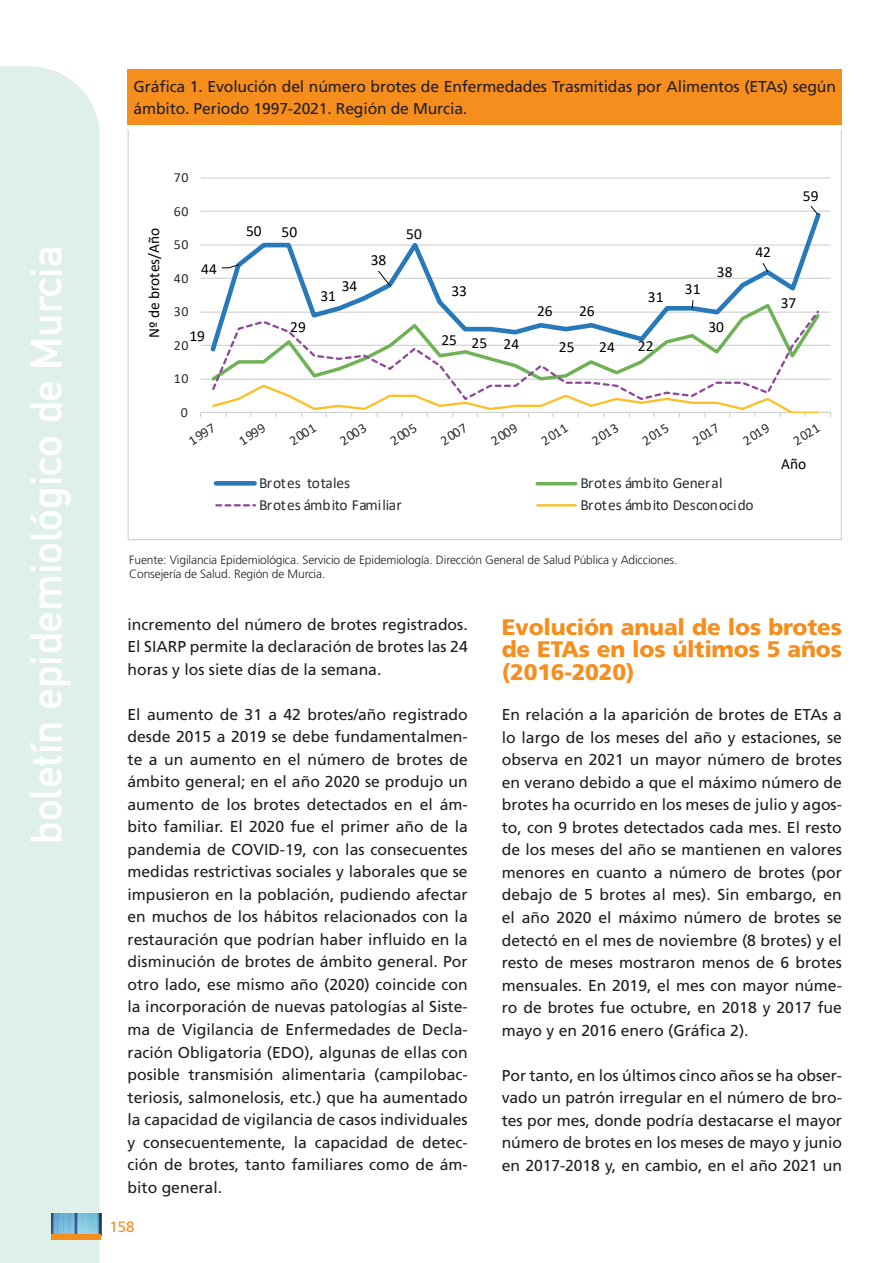
<style>
.page{position:relative;width:893px;height:1263px;background:#fff}
.page>*{position:absolute;margin:0;border:0;box-sizing:border-box;transform-origin:0 0}
.t1{font:43.5px "DIN Mittelschrift Std";color:#fff}
.t2{font:900 22.5px/22.5px "Frutiger LT Std";letter-spacing:-.01em;color:#f68e1e;text-align:justify}
.t3{font:15.75px/22.5px "Frutiger LT Std";letter-spacing:-.005em;color:#231f20;text-align:justify}
.t4{font:15.45px "Calibri";color:#000001}
.t5{font:15.45px "Calibri";color:#292d2f}
.t6{font:15.45px "Calibri";letter-spacing:-.02em;color:#292d2f}
.t7{font:15px "Frutiger LT Std";color:#f68e1e}
.t8{font:13.95px "Calibri";letter-spacing:.05em;color:#292d2f}
.t9{font:300 12px/13.5px "Frutiger LT Std";letter-spacing:-.01em;color:#231f20}
</style>
<div class="page">
<div style="left:0;top:66px;width:100px;height:1197px;background:#dff0eb"></div>
<img style="left:51px;top:1213px;width:50px;height:21px">
<div style="left:51px;top:1234px;width:50px;height:5px;background:#f68e1e"></div>
<div style="left:128px;top:70px;width:714px;height:55px;background:#f68e1e"></div>
<svg style="left:128px;top:130px;width:714px;height:410px"></svg>
<h1 class="t1" style="left:21px;top:844px;width:600px;rotate:-90deg">boletín epidemiológico de Murcia</h1>
<p class="t3" style="left:134px;top:75px;width:704px">Gráfica 1. Evolución del número brotes de Enfermedades Trasmitidas por Alimentos (ETAs) según ámbito. Periodo 1997-2021. Región de Murcia.</p>
<p class="t4" style="left:143px;top:338px;width:112px;rotate:-90deg">Nº de brotes/Año</p>
<p class="t8" style="left:174px;top:168px;width:16px">70</p>
<p class="t8" style="left:174px;top:201px;width:16px">60</p>
<p class="t8" style="left:174px;top:235px;width:16px">50</p>
<p class="t8" style="left:174px;top:269px;width:16px">40</p>
<p class="t8" style="left:174px;top:302px;width:16px">30</p>
<p class="t4" style="left:201px;top:259px;width:17px">44</p>
<p class="t4" style="left:189px;top:325px;width:17px">19</p>
<p class="t8" style="left:174px;top:336px;width:16px">20</p>
<p class="t8" style="left:174px;top:369px;width:16px">10</p>
<p class="t8" style="left:181px;top:403px;width:9px">0</p>
<p class="t4" style="left:246px;top:220px;width:17px">50</p>
<p class="t4" style="left:282px;top:221px;width:17px">50</p>
<p class="t4" style="left:290px;top:316px;width:17px">29</p>
<p class="t4" style="left:342px;top:275px;width:17px">34</p>
<p class="t4" style="left:320px;top:285px;width:17px">31</p>
<p class="t4" style="left:371px;top:249px;width:17px">38</p>
<p class="t4" style="left:406px;top:223px;width:17px">50</p>
<p class="t4" style="left:451px;top:280px;width:17px">33</p>
<p class="t4" style="left:441px;top:333px;width:79px">25 25 24</p>
<p class="t4" style="left:537px;top:300px;width:17px">26</p>
<p class="t4" style="left:579px;top:300px;width:17px">26</p>
<p class="t4" style="left:648px;top:286px;width:17px">31</p>
<p class="t4" style="left:559px;top:336px;width:17px">25</p>
<p class="t4" style="left:599px;top:336px;width:17px">24</p>
<p class="t4" style="left:638px;top:335px;width:17px">22</p>
<p class="t4" style="left:685px;top:279px;width:17px">31</p>
<p class="t4" style="left:717px;top:262px;width:17px">38</p>
<p class="t4" style="left:708px;top:316px;width:17px">30</p>
<p class="t4" style="left:803px;top:185px;width:17px">59</p>
<p class="t4" style="left:755px;top:242px;width:17px">42</p>
<p class="t4" style="left:781px;top:292px;width:17px">37</p>
<p class="t8" style="left:185px;top:433px;width:30px;rotate:-32deg">1997</p>
<p class="t8" style="left:235px;top:433px;width:30px;rotate:-32deg">1999</p>
<p class="t8" style="left:285px;top:433px;width:30px;rotate:-32deg">2001</p>
<p class="t8" style="left:336px;top:433px;width:30px;rotate:-32deg">2003</p>
<p class="t8" style="left:386px;top:433px;width:30px;rotate:-32deg">2005</p>
<p class="t8" style="left:437px;top:433px;width:30px;rotate:-32deg">2007</p>
<p class="t8" style="left:487px;top:433px;width:30px;rotate:-32deg">2009</p>
<p class="t8" style="left:537px;top:433px;width:30px;rotate:-32deg">2011</p>
<p class="t8" style="left:588px;top:433px;width:30px;rotate:-32deg">2013</p>
<p class="t8" style="left:638px;top:433px;width:30px;rotate:-32deg">2015</p>
<p class="t8" style="left:689px;top:433px;width:30px;rotate:-32deg">2017</p>
<p class="t8" style="left:739px;top:433px;width:30px;rotate:-32deg">2019</p>
<p class="t8" style="left:789px;top:433px;width:30px;rotate:-32deg">2021</p>
<p class="t5" style="left:259px;top:472px;width:92px">Brotes totales</p>
<p class="t5" style="left:580px;top:472px;width:144px">Brotes ámbito General</p>
<p class="t5" style="left:259px;top:494px;width:144px">Brotes ámbito Familiar</p>
<p class="t6" style="left:580px;top:494px;width:175px">Brotes ámbito Desconocido</p>
<p class="t4" style="left:781px;top:454px;width:27px">Año</p>
<p class="t9" style="left:129px;top:554px;width:550px">Fuente: Vigilancia Epidemiológica. Servicio de Epidemiología. Dirección General de Salud Pública y Adicciones.<br>Consejería de Salud. Región de Murcia.</p>
<p class="t3" style="left:128px;top:613px;width:342px">incremento del número de brotes registrados.<br>El SIARP permite la declaración de brotes las 24 horas y los siete días de la semana.</p>
<p class="t3" style="left:128px;top:703px;width:342px">El aumento de 31 a 42 brotes/año registrado desde 2015 a 2019 se debe fundamentalmen&shy;te a un aumento en el número de brotes de ámbito general; en el año 2020 se produjo un aumento de los brotes detectados en el ám&shy;bito familiar. El 2020 fue el primer año de la pandemia de COVID-19, con las consecuentes medidas restrictivas sociales y laborales que se impusieron en la población, pudiendo afectar en muchos de los hábitos relacionados con la restauración que podrían haber influido en la disminución de brotes de ámbito general. Por otro lado, ese mismo año (2020) coincide con la incorporación de nuevas patologías al Siste&shy;ma de Vigilancia de Enfermedades de Decla&shy;ración Obligatoria (EDO), algunas de ellas con posible transmisión alimentaria (campilobac&shy;teriosis, salmonelosis, etc.) que ha aumentado la capacidad de vigilancia de casos individuales y consecuentemente, la capacidad de detec&shy;ción de brotes, tanto familiares como de ám&shy;bito general.</p>
<p class="t7" style="left:109px;top:1218px;width:27px">158</p>
<h2 class="t2" style="left:502px;top:616px;width:342px">Evolución anual de los brotes de ETAs en los últimos 5 años (2016-2020)</h2>
<p class="t3" style="left:502px;top:704px;width:342px">En relación a la aparición de brotes de ETAs a lo largo de los meses del año y estaciones, se observa en 2021 un mayor número de brotes en verano debido a que el máximo número de brotes ha ocurrido en los meses de julio y agos&shy;to, con 9 brotes detectados cada mes. El resto de los meses del año se mantienen en valores menores en cuanto a número de brotes (por debajo de 5 brotes al mes). Sin embargo, en el año 2020 el máximo número de brotes se detectó en el mes de noviembre (8 brotes) y el resto de meses mostraron menos de 6 brotes mensuales. En 2019, el mes con mayor núme&shy;ro de brotes fue octubre, en 2018 y 2017 fue mayo y en 2016 enero (Gráfica 2).</p>
<p class="t3" style="left:502px;top:1064px;width:342px">Por tanto, en los últimos cinco años se ha obser&shy;vado un patrón irregular en el número de bro&shy;tes por mes, donde podría destacarse el mayor número de brotes en los meses de mayo y junio en 2017-2018 y, en cambio, en el año 2021 un</p>
</div>
